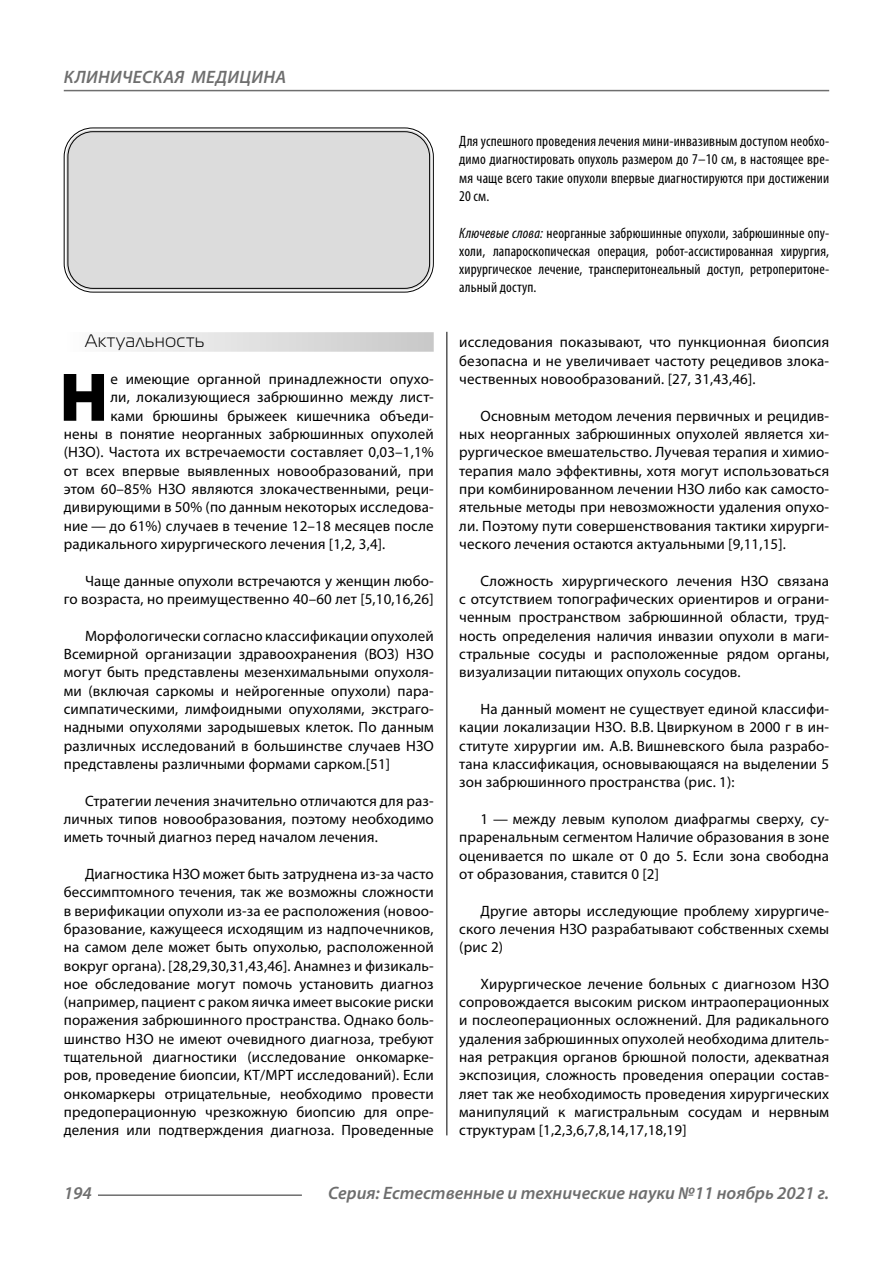
<style>
.page{position:relative;width:893px;height:1263px;background:#fff}
.page>*{position:absolute;margin:0;border:0;box-sizing:border-box;transform-origin:0 0}
.Bukvica{font:900 69.3px "Myriad Pro";color:#000}
.t1{font:italic 600 18px "Myriad Pro";color:#6e6e6e}
.Subheader{font:18px "Magistral C";letter-spacing:.05em;color:#000}
.Normal{font:15px/18.3px "Myriad Pro";letter-spacing:.01em;color:#000;text-align:justify}
.Bukvica-2{font:15px "Myriad Pro";letter-spacing:.01em;color:#000}
.Annotation-rus{font:condensed 15px/18.3px "Myriad Pro";letter-spacing:.01em;color:#000;text-align:justify}
.s1{font-style:italic}
</style>
<div class="page">
<hr style="left:446px;top:329px;width:1px;height:806px;background:#000">
<div style="left:64px;top:332px;width:370px;height:20px;background:linear-gradient(to right,#fcfcfc,#c8c8c8)"></div>
<div style="left:66px;top:130px;width:365px;height:160px;background:#dcdcdc;border-radius:27px"></div>
<div style="left:64px;top:128px;width:370px;height:164px;border:1px solid #000;border-radius:29px"></div>
<div style="left:68px;top:131px;width:362px;height:158px;border:1px solid #000;border-radius:25px"></div>
<hr style="left:98px;top:1194px;width:204px;height:2px;background:#6e6e6e">
<hr style="left:64px;top:90px;width:765px;height:1px;background:#6e6e6e">
<p class="t1" style="left:64px;top:66px;width:24px">Клини</p>
<p class="t1" style="left:122px;top:66px;width:23px">ческая</p>
<p class="t1" style="left:191px;top:66px;width:13px">медицина</p>
<p class="Subheader" style="left:85px;top:332px;width:121px">Актуальность</p>
<p class="Bukvica" style="left:59px;top:351px;width:50px">Н</p>
<p class="Bukvica-2" style="left:110px;top:370px;width:325px">е имеющие органной принадлежности опухо-</p>
<p class="Bukvica-2" style="left:110px;top:388px;width:325px">ли, локализующиеся забрюшинно между лист-</p>
<p class="Bukvica-2" style="left:110px;top:406px;width:325px">ками брюшины брыжеек кишечника объеди-</p>
<p class="Bukvica-2" style="left:64px;top:425px;width:371px">нены в понятие неорганных забрюшинных опухолей</p>
<p class="Bukvica-2" style="left:64px;top:443px;width:371px">(НЗО). Частота их встречаемости составляет 0,03–1,1%</p>
<p class="Bukvica-2" style="left:64px;top:461px;width:371px">от всех впервые выявленных новообразований, при</p>
<p class="Bukvica-2" style="left:64px;top:480px;width:371px">этом 60–85% НЗО являются злокачественными, реци-</p>
<p class="Bukvica-2" style="left:64px;top:498px;width:371px">дивирующими в 50% (по данным некоторых исследова-</p>
<p class="Bukvica-2" style="left:64px;top:516px;width:371px">ние — до 61%) случаев в течение 12–18 месяцев после</p>
<p class="Bukvica-2" style="left:64px;top:535px;width:323px">радикального хирургического лечения [1,2, 3,4].</p>
<p class="Normal" style="left:64px;top:571px;width:371px;text-align:right">Чаще данные опухоли встречаются у женщин любо-<br>го возраста, но преимущественно 40–60 лет [5,10,16,26]</p>
<p class="Normal" style="left:64px;top:626px;width:371px;text-indent:21px">Морфологически согласно классификации опухолей Всемирной организации здравоохранения (ВОЗ) НЗО могут быть представлены мезенхимальными опухоля&shy;ми (включая саркомы и нейрогенные опухоли) пара&shy;симпатическими, лимфоидными опухолями, экстраго&shy;надными опухолями зародышевых клеток. По данным различных исследований в большинстве случаев НЗО представлены различными формами сарком.[51]</p>
<p class="Normal" style="left:64px;top:791px;width:371px;text-indent:21px">Стратегии лечения значительно отличаются для раз&shy;личных типов новообразования, поэтому необходимо иметь точный диагноз перед началом лечения.</p>
<p class="Normal" style="left:64px;top:864px;width:371px;text-indent:21px">Диагностика НЗО может быть затруднена из-за часто бессимптомного течения, так же возможны сложности в верификации опухоли из-за ее расположения (новоо&shy;бразование, кажущееся исходящим из надпочечников, на самом деле может быть опухолью, расположенной вокруг органа). [28,29,30,31,43,46]. Анамнез и физикаль&shy;ное обследование могут помочь установить диагноз (например, пациент с раком яичка имеет высокие риски поражения забрюшинного пространства. Однако боль&shy;шинство НЗО не имеют очевидного диагноза, требуют тщательной диагностики (исследование онкомарке&shy;ров, проведение биопсии, КТ/МРТ исследований). Если онкомаркеры отрицательные, необходимо провести предоперационную чрезкожную биопсию для опре&shy;деления или подтверждения диагноза. Проведенные</p>
<p class="Annotation-rus" style="left:459px;top:132px;width:371px">Для успешного проведения лечения мини-инвазивным доступом необхо&shy;димо диагностировать опухоль размером до 7–10 см, в настоящее вре&shy;мя чаще всего такие опухоли впервые диагностируются при достижении 20 см.</p>
<p class="Annotation-rus" style="left:459px;top:223px;width:371px"><span class="s1">Ключевые слова:</span> неорганные забрюшинные опухоли, забрюшинные опу&shy;холи, лапароскопическая операция, робот-ассистированная хирургия, хирургическое лечение, трансперитонеальный доступ, ретроперитоне&shy;альный доступ.</p>
<p class="Normal" style="left:459px;top:333px;width:371px">исследования показывают, что пункционная биопсия безопасна и не увеличивает частоту рецедивов злока&shy;чественных новообразований. [27, 31,43,46].</p>
<p class="Normal" style="left:459px;top:406px;width:371px;text-indent:21px">Основным методом лечения первичных и рецидив&shy;ных неорганных забрюшинных опухолей является хи&shy;рургическое вмешательство. Лучевая терапия и химио&shy;терапия мало эффективны, хотя могут использоваться при комбинированном лечении НЗО либо как самосто&shy;ятельные методы при невозможности удаления опухо&shy;ли. Поэтому пути совершенствования тактики хирурги&shy;ческого лечения остаются актуальными [9,11,15].</p>
<p class="Normal" style="left:459px;top:571px;width:371px;text-indent:21px">Сложность хирургического лечения НЗО связана с отсутствием топографических ориентиров и ограни&shy;ченным пространством забрюшинной области, труд&shy;ность определения наличия инвазии опухоли в маги&shy;стральные сосуды и расположенные рядом органы, визуализации питающих опухоль сосудов.</p>
<p class="Normal" style="left:459px;top:699px;width:371px;text-indent:21px">На данный момент не существует единой классифи&shy;кации локализации НЗО. В.В. Цвиркуном в 2000 г в ин&shy;ституте хирургии им. А.В. Вишневского была разрабо&shy;тана классификация, основывающаяся на выделении 5 зон забрюшинного пространства (рис. 1):</p>
<p class="Normal" style="left:459px;top:809px;width:371px;text-indent:21px">1 — между левым куполом диафрагмы сверху, су&shy;праренальным сегментом Наличие образования в зоне оценивается по шкале от 0 до 5. Если зона свободна от образования, ставится 0 [2]</p>
<p class="Normal" style="left:459px;top:901px;width:371px;text-indent:21px">Другие авторы исследующие проблему хирургиче&shy;ского лечения НЗО разрабатывают собственных схемы (рис 2)</p>
<p class="Normal" style="left:459px;top:974px;width:371px;text-indent:21px">Хирургическое лечение больных с диагнозом НЗО сопровождается высоким риском интраоперационных и послеоперационных осложнений. Для радикального удаления забрюшинных опухолей необходима длитель&shy;ная ретракция органов брюшной полости, адекватная экспозиция, сложность проведения операции состав&shy;ляет так же необходимость проведения хирургических манипуляций к магистральным сосудам и нервным структурам [1,2,3,6,7,8,14,17,18,19]</p>
<p class="t1" style="left:64px;top:1182px;width:30px">194</p>
<p class="t1" style="left:328px;top:1182px;width:503px">Серия: Естественные и технические науки №11 ноябрь 2021 г.</p>
</div>
